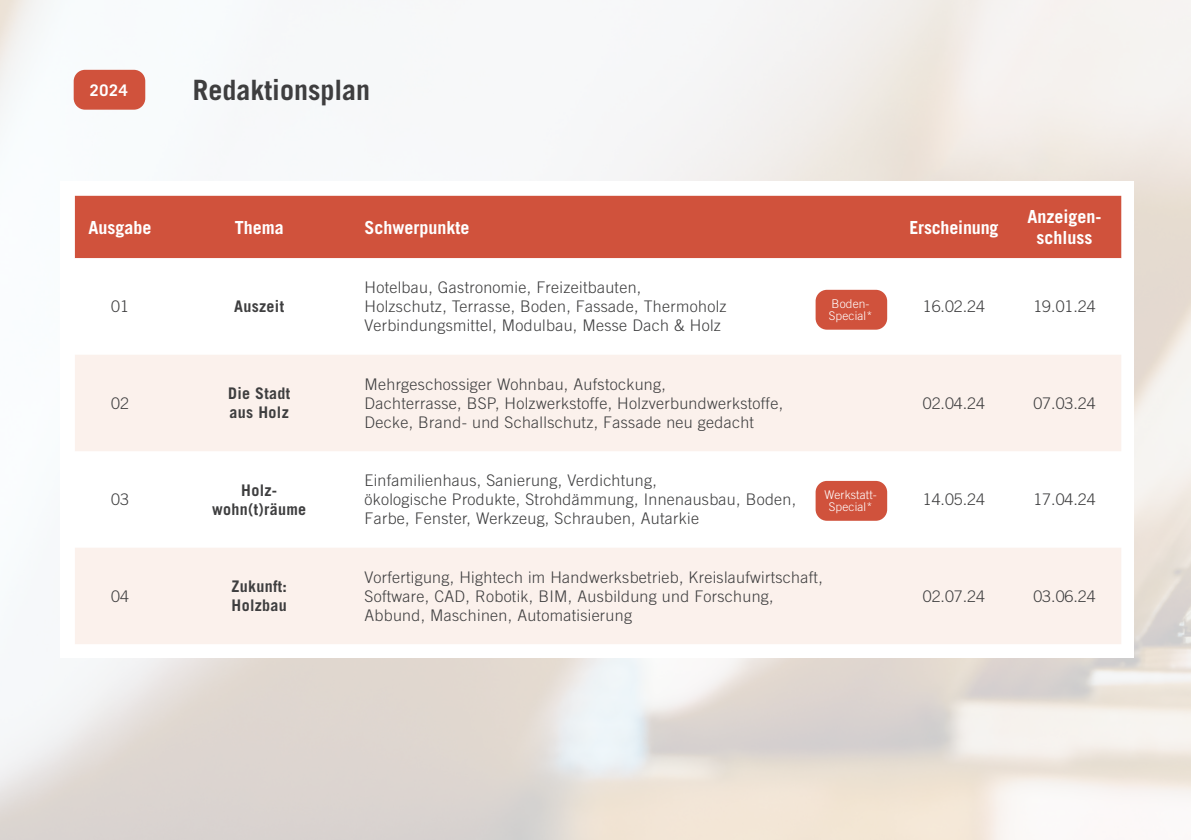
<style>
.page{position:relative;width:1191px;height:840px;background:#fff}
.page>*{position:absolute;margin:0;border:0;box-sizing:border-box;transform-origin:0 0}
.t1{font:700 28px "Trade Gothic LT Std";color:#3e3e3f}
.t2{font:700 18px/21.6px "Trade Gothic LT Std";color:#fff;text-align:center}
.t3{font:300 16px/19.2px "Trade Gothic LT Std";letter-spacing:.02em;color:#3e3e3f}
.t4{font:700 16px/19.2px "Trade Gothic LT Std";letter-spacing:.02em;color:#3e3e3f}
.t5{font:700 16px "Trade Gothic LT Std";color:#fff}
.t6{font:300 12px/12px "Trade Gothic LT Std";letter-spacing:.01em;color:#fff}
</style>
<div class="page">
<img style="left:0;top:0;width:1191px;height:839px">
<div style="left:60px;top:181px;width:1074px;height:477px;background:#fff"></div>
<div style="left:75px;top:196px;width:1046px;height:62px;background:#d0523c"></div>
<svg style="left:75px;top:355px;width:1046px;height:288px;fill:#fbf1ec"></svg>
<div style="left:815px;top:289px;width:72px;height:40px;background:#d0523c;border-radius:11px"></div>
<div style="left:815px;top:480px;width:72px;height:40px;background:#d0523c;border-radius:11px"></div>
<div style="left:74px;top:70px;width:71px;height:40px;background:#d0523c;border-radius:11px"></div>
<p class="t5" style="left:90px;top:80px;width:39px">2024</p>
<h1 class="t1" style="left:193px;top:73px;width:179px">Redaktionsplan</h1>
<p class="t2" style="left:89px;top:216px;width:64px">Ausgabe</p>
<p class="t2" style="left:235px;top:216px;width:50px">Thema</p>
<p class="t2" style="left:364px;top:216px;width:107px">Schwerpunkte</p>
<p class="t2" style="left:909px;top:216px;width:91px">Erscheinung</p>
<p class="t2" style="left:1027px;top:205px;width:75px">Anzeigen&shy;schluss</p>
<p class="t3" style="left:111px;top:296px;width:19px">01</p>
<p class="t4" style="left:234px;top:296px;width:51px">Auszeit</p>
<p class="t3" style="left:364px;top:277px;width:364px">Hotelbau, Gastronomie, Freizeitbauten,<br>Holzschutz, Terrasse, Boden, Fassade, Thermoholz<br>Verbindungsmittel, Modulbau, Messe Dach &amp; Holz</p>
<p class="t3" style="left:111px;top:393px;width:19px">02</p>
<p class="t4" style="left:228px;top:383px;width:64px">Die Stadt aus Holz</p>
<p class="t3" style="left:364px;top:374px;width:420px">Mehrgeschossiger Wohnbau, Aufstockung,<br>Dachterrasse, BSP, Holzwerkstoffe, Holzverbundwerkstoffe,<br>Decke, Brand- und Schallschutz, Fassade neu gedacht</p>
<p class="t3" style="left:111px;top:489px;width:19px">03</p>
<p class="t4" style="left:212px;top:480px;width:96px;text-align:center">Holz&shy;wohn(t)räume</p>
<p class="t3" style="left:364px;top:470px;width:433px">Einfamilienhaus, Sanierung, Verdichtung,<br>ökologische Produkte, Strohdämmung, Innenausbau, Boden,<br>Farbe, Fenster, Werkzeug, Schrauben, Autarkie</p>
<p class="t6" style="left:829px;top:297px;width:45px">Boden-<br>Special*</p>
<p class="t6" style="left:824px;top:488px;width:54px;text-align:center">Werkstatt-<br>Special*</p>
<p class="t3" style="left:111px;top:586px;width:19px">04</p>
<p class="t4" style="left:231px;top:576px;width:57px">Zukunft:<br>Holzbau</p>
<p class="t3" style="left:364px;top:566px;width:460px">Vorfertigung, Hightech im Handwerksbetrieb, Kreislaufwirtschaft,<br>Software, CAD, Robotik, BIM, Ausbildung und Forschung,<br>Abbund, Maschinen, Automatisierung</p>
<p class="t3" style="left:922px;top:296px;width:64px">16.02.24</p>
<p class="t3" style="left:1033px;top:296px;width:64px">19.01.24</p>
<p class="t3" style="left:922px;top:393px;width:64px">02.04.24</p>
<p class="t3" style="left:1033px;top:393px;width:64px">07.03.24</p>
<p class="t3" style="left:922px;top:489px;width:64px">14.05.24</p>
<p class="t3" style="left:1033px;top:489px;width:64px">17.04.24</p>
<p class="t3" style="left:922px;top:586px;width:64px">02.07.24</p>
<p class="t3" style="left:1033px;top:586px;width:64px">03.06.24</p>
</div>
